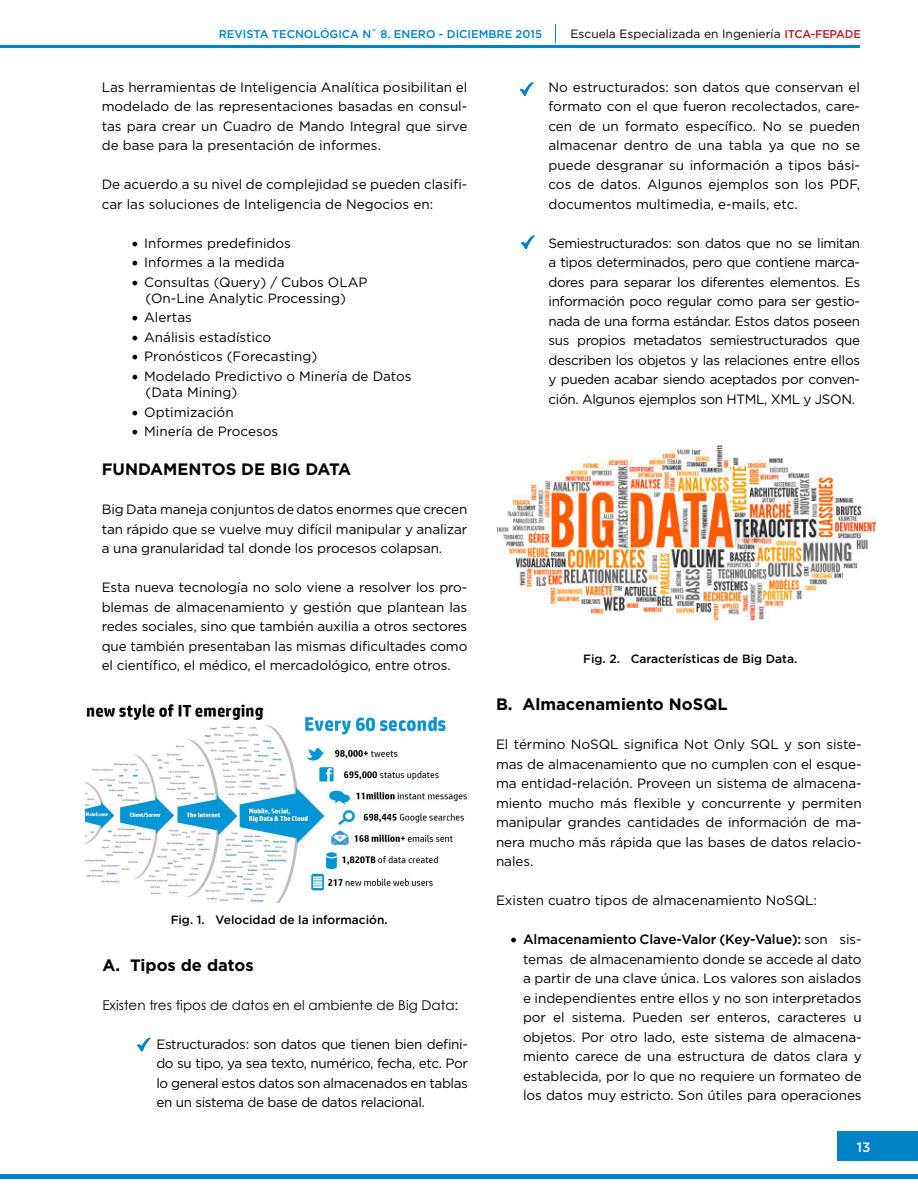
<style>
.page{position:relative;width:918px;height:1188px;background:#fff}
.page>*{position:absolute;margin:0;border:0;box-sizing:border-box;transform-origin:0 0}
.t1{font:700 16.5px "Gotham";color:#000}
.t2{font:13.5px/19.5px "Gotham";letter-spacing:-.005em;color:#000;text-align:justify}
.t3{font:13.5px "Century Gothic";color:#000}
.t4{font:500 13.5px "Gotham";color:#fff}
.t5{font:500 12px "Gotham";color:#000}
.t6{font:12px "Gotham";color:#000}
.t7{font:500 11.25px "Gotham";color:#0082c9}
.s1{font-weight:500;font-size:11.25px;color:#af1f28}
.s2{font-family:"Minion Pro";font-size:18px}
.s3{font-family:"Minion Pro";font-weight:500;font-size:18px}
.s4{font-weight:500}
</style>
<div class="page">
<div style="left:837px;top:1131px;width:81px;height:30px;background:#0082c9"></div>
<hr style="left:0;top:45px;width:860px;height:2px;background:#0082c9">
<hr style="left:0;top:1174px;width:918px;height:4px;background:#0082c9">
<svg style="left:555px;top:24px;width:1px;height:18px"></svg>
<img style="left:85px;top:703px;width:382px;height:199px">
<svg style="left:519px;top:82px;width:15px;height:14px"></svg>
<svg style="left:136px;top:1037px;width:15px;height:15px"></svg>
<svg style="left:521px;top:235px;width:14px;height:15px"></svg>
<img style="left:497px;top:445px;width:378px;height:178px">
<p class="t7" style="left:219px;top:26px;width:325px">REVISTA TECNOLÓGICA N˚ 8. ENERO - DICIEMBRE 2015</p>
<p class="t6" style="left:570px;top:26px;width:292px">Escuela Especializada en Ingeniería <span class="s1">ITCA-FEPADE</span></p>
<p class="t2" style="left:102px;top:77px;width:367px">Las herramientas de Inteligencia Analítica posibilitan el modelado de las representaciones basadas en consul&shy;tas para crear un Cuadro de Mando Integral que sirve de base para la presentación de informes.</p>
<p class="t2" style="left:102px;top:174px;width:367px">De acuerdo a su nivel de complejidad se pueden clasifi&shy;car las soluciones de Inteligencia de Negocios en:</p>
<p class="t2" style="left:131px;top:233px;width:161px"><span class="s2">•</span> Informes predefinidos</p>
<p class="t2" style="left:131px;top:252px;width:155px"><span class="s2">•</span> Informes a la medida</p>
<p class="t2" style="left:131px;top:274px;width:238px;line-height:16.2px;text-align:center"><span class="s2">•</span> Consultas (Query) / Cubos OLAP (On-Line Analytic Processing)</p>
<p class="t2" style="left:131px;top:308px;width:62px"><span class="s2">•</span> Alertas</p>
<p class="t2" style="left:131px;top:327px;width:141px"><span class="s2">•</span> Análisis estadístico</p>
<p class="t2" style="left:131px;top:347px;width:187px"><span class="s2">•</span> Pronósticos (Forecasting)</p>
<p class="t2" style="left:146px;top:368px;width:268px;line-height:16.2px;text-indent:-14px"><span class="s2">•</span> Modelado Predictivo o Minería de Datos (Data Mining)</p>
<p class="t2" style="left:131px;top:402px;width:104px"><span class="s2">•</span> Optimización</p>
<p class="t2" style="left:131px;top:421px;width:148px"><span class="s2">•</span> Minería de Procesos</p>
<p class="t1" style="left:102px;top:458px;width:251px">FUNDAMENTOS DE BIG DATA</p>
<p class="t2" style="left:102px;top:499px;width:367px">Big Data maneja conjuntos de datos enormes que crecen tan rápido que se vuelve muy difícil manipular y analizar a una granularidad tal donde los procesos colapsan.</p>
<p class="t2" style="left:102px;top:577px;width:367px">Esta nueva tecnología no solo viene a resolver los pro&shy;blemas de almacenamiento y gestión que plantean las redes sociales, sino que también auxilia a otros sectores que también presentaban las mismas dificultades como el científico, el médico, el mercadológico, entre otros.</p>
<p class="t5" style="left:171px;top:911px;width:219px">Fig. 1. Velocidad de la información.</p>
<p class="t1" style="left:102px;top:954px;width:153px">A. Tipos de datos</p>
<p class="t3" style="left:102px;top:995px;width:357px">Existen tres tipos de datos en el ambiente de Big Data:</p>
<p class="t2" style="left:156px;top:1034px;width:313px">Estructurados: son datos que tienen bien defini&shy;do su tipo, ya sea texto, numérico, fecha, etc. Por lo general estos datos son almacenados en tablas en un sistema de base de datos relacional.</p>
<p class="t2" style="left:548px;top:77px;width:313px">No estructurados: son datos que conservan el formato con el que fueron recolectados, care&shy;cen de un formato específico. No se pueden almacenar dentro de una tabla ya que no se puede desgranar su información a tipos bási&shy;cos de datos. Algunos ejemplos son los PDF, documentos multimedia, e-mails, etc.</p>
<p class="t2" style="left:548px;top:233px;width:313px">Semiestructurados: son datos que no se limitan a tipos determinados, pero que contiene marca&shy;dores para separar los diferentes elementos. Es información poco regular como para ser gestio&shy;nada de una forma estándar. Estos datos poseen sus propios metadatos semiestructurados que describen los objetos y las relaciones entre ellos y pueden acabar siendo aceptados por conven&shy;ción. Algunos ejemplos son HTML, XML y JSON.</p>
<p class="t5" style="left:583px;top:651px;width:216px">Fig. 2. Características de Big Data.</p>
<p class="t1" style="left:496px;top:694px;width:233px">B. Almacenamiento NoSQL</p>
<p class="t2" style="left:496px;top:735px;width:367px">El término NoSQL significa Not Only SQL y son siste&shy;mas de almacenamiento que no cumplen con el esque&shy;ma entidad-relación. Proveen un sistema de almacena&shy;miento mucho más flexible y concurrente y permiten manipular grandes cantidades de información de ma&shy;nera mucho más rápida que las bases de datos relacio&shy;nales.</p>
<p class="t2" style="left:496px;top:891px;width:322px">Existen cuatro tipos de almacenamiento NoSQL:</p>
<p class="t2" style="left:523px;top:930px;width:340px;text-indent:-13px"><span class="s3">•</span> <span class="s4">Almacenamiento Clave-Valor (Key-Value):</span> son sis&shy;temas de almacenamiento donde se accede al dato a partir de una clave única. Los valores son aislados e independientes entre ellos y no son interpretados por el sistema. Pueden ser enteros, caracteres u objetos. Por otro lado, este sistema de almacena&shy;miento carece de una estructura de datos clara y establecida, por lo que no requiere un formateo de los datos muy estricto. Son útiles para operaciones</p>
<p class="t4" style="left:857px;top:1139px;width:15px">13</p>
</div>
